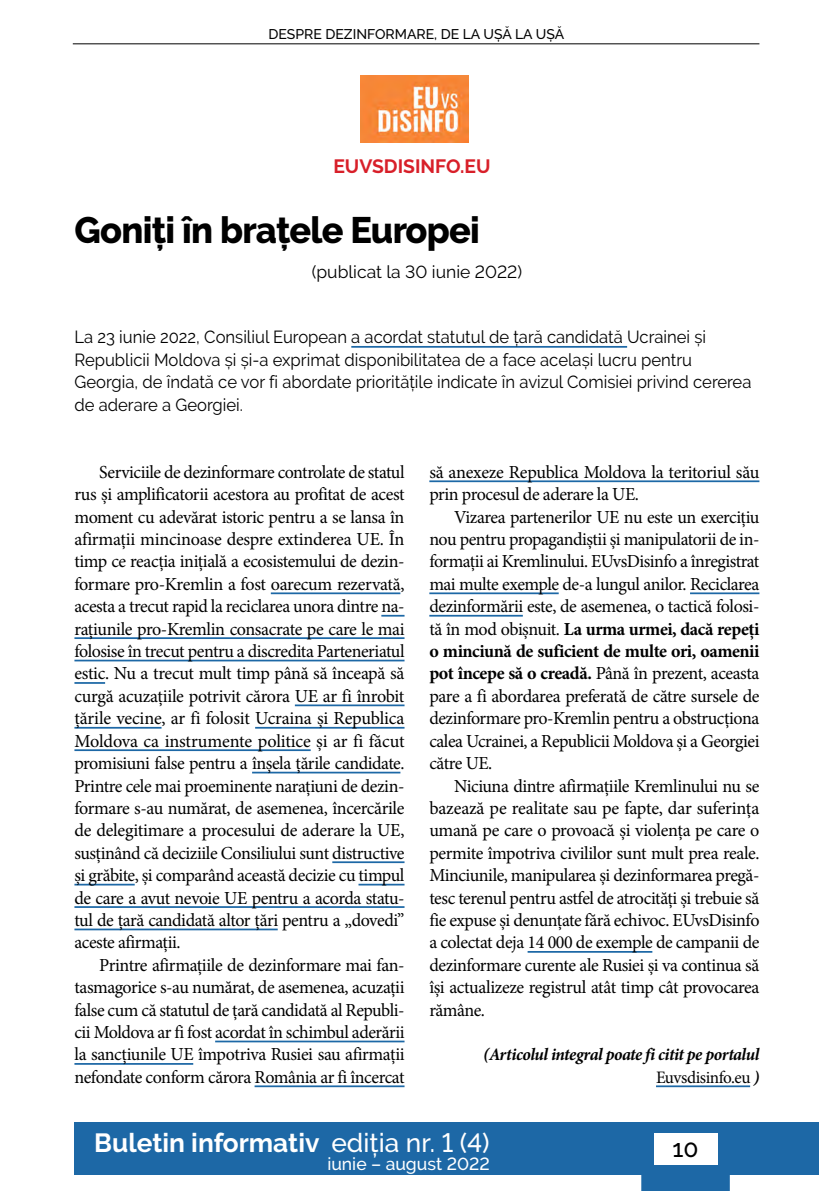
<style>
.page{position:relative;width:819px;height:1191px;background:#fff}
.page>*{position:absolute;margin:0;border:0;box-sizing:border-box;transform-origin:0 0}
.titluNew{font:800 36.75px "Raleway";letter-spacing:-.02em;color:#000}
.t1{font:700 26.25px "Raleway";color:#fff}
.t2{font:500 24.5px "Raleway";color:#000}
.Normal__Web{font:700 19.25px "Raleway";color:#d81f29}
.body2{font:18.38px/22.4px "Minion Pro";letter-spacing:-.025em;color:#000;text-align:justify}
.lead{font:17.5px/22.4px "Raleway";color:#000;scale:.95 1}
.autorFinal{font:italic 700 17.5px/22.4px "Minion Pro";letter-spacing:-.03em;color:#000;text-align:right}
.autor-alb{font:17.5px "Raleway";color:#000}
.t3{font:500 17.5px "Raleway";color:#fff}
.t4{font:500 14px "Raleway";color:#000}
.s1{font-weight:700}
.s2{font-weight:400;font-style:normal}
.s3{font-weight:500}
</style>
<div class="page">
<hr style="left:73px;top:44px;width:686px;height:1px;background:#000">
<div style="left:74px;top:1122px;width:745px;height:52px;background:#1d68a6"></div>
<svg style="left:641px;top:1133px;width:88px;height:58px"></svg>
<div style="left:653px;top:1132px;width:64px;height:32px;background:#fff"></div>
<img style="left:360px;top:75px;width:109px;height:67px">
<hr style="left:351px;top:346px;width:276px;height:2px;background:#1d68a6">
<hr style="left:271px;top:592px;width:129px;height:2px;background:#1d68a6">
<svg style="left:381px;top:615px;width:23px;height:1px"></svg>
<hr style="left:74px;top:637px;width:330px;height:2px;background:#1d68a6">
<hr style="left:74px;top:659px;width:330px;height:2px;background:#1d68a6">
<hr style="left:74px;top:682px;width:31px;height:2px;background:#1d68a6">
<hr style="left:295px;top:704px;width:109px;height:2px;background:#1d68a6">
<hr style="left:74px;top:727px;width:87px;height:1px;background:#1d68a6">
<hr style="left:255px;top:727px;width:149px;height:1px;background:#1d68a6">
<hr style="left:74px;top:749px;width:237px;height:2px;background:#1d68a6">
<hr style="left:252px;top:771px;width:148px;height:2px;background:#1d68a6">
<hr style="left:332px;top:861px;width:72px;height:2px;background:#1d68a6">
<hr style="left:74px;top:883px;width:61px;height:2px;background:#1d68a6">
<hr style="left:358px;top:883px;width:46px;height:2px;background:#1d68a6">
<hr style="left:74px;top:906px;width:330px;height:2px;background:#1d68a6">
<hr style="left:74px;top:928px;width:204px;height:2px;background:#1d68a6">
<hr style="left:215px;top:1040px;width:189px;height:2px;background:#1d68a6">
<hr style="left:74px;top:1063px;width:119px;height:1px;background:#1d68a6">
<hr style="left:254px;top:1085px;width:150px;height:2px;background:#1d68a6">
<hr style="left:429px;top:480px;width:330px;height:2px;background:#1d68a6">
<hr style="left:429px;top:592px;width:129px;height:2px;background:#1d68a6">
<hr style="left:690px;top:592px;width:69px;height:2px;background:#1d68a6">
<hr style="left:429px;top:615px;width:94px;height:1px;background:#1d68a6">
<hr style="left:527px;top:951px;width:125px;height:1px;background:#1d68a6">
<hr style="left:656px;top:1085px;width:94px;height:2px;background:#1d68a6">
<p class="t4" style="left:268px;top:26px;width:297px">DESPRE DEZINFORMARE, DE LA UȘĂ LA UȘĂ</p>
<p class="Normal__Web" style="left:333px;top:155px;width:159px">EUVSDISINFO.EU</p>
<p class="titluNew" style="left:74px;top:210px;width:407px">Goniți în brațele Europei</p>
<p class="autor-alb" style="left:312px;top:262px;width:212px">(publicat la 30 iunie 2022)</p>
<p class="lead" style="left:74px;top:326px;width:714px">La 23 iunie 2022, Consiliul European a acordat statutul de țară candidată Ucrainei și Republicii Moldova și și-a exprimat disponibilitatea de a face același lucru pentru Georgia, de îndată ce vor fi abordate prioritățile indicate în avizul Comisiei privind cererea de aderare a Georgiei.</p>
<p class="body2" style="left:74px;top:461px;width:331px;text-indent:25px">Serviciile de dezinformare controlate de statul rus și amplificatorii acestora au profitat de acest moment cu adevărat istoric pentru a se lansa în afirmații mincinoase despre extinderea UE. În timp ce reacția inițială a ecosistemului de dezin&shy;formare pro-Kremlin a fost oarecum rezervată, acesta a trecut rapid la reciclarea unora dintre na&shy;rațiunile pro-Kremlin consacrate pe care le mai folosise în trecut pentru a discredita Parteneriatul estic. Nu a trecut mult timp până să înceapă să curgă acuzațiile potrivit cărora UE ar fi înrobit țările vecine, ar fi folosit Ucraina și Republica Moldova ca instrumente politice și ar fi făcut promisiuni false pentru a înșela țările candidate.<br>Printre cele mai proeminente narațiuni de dezin&shy;formare s-au numărat, de asemenea, încercările de delegitimare a procesului de aderare la UE, susținând că deciziile Consiliului sunt distructive și grăbite, și comparând această decizie cu timpul de care a avut nevoie UE pentru a acorda statu&shy;tul de țară candidată altor țări pentru a „dovedi” aceste afirmații.</p>
<p class="body2" style="left:74px;top:953px;width:331px;text-indent:25px">Printre afirmațiile de dezinformare mai fan&shy;tasmagorice s-au numărat, de asemenea, acuzații false cum că statutul de țară candidată al Republi&shy;cii Moldova ar fi fost acordat în schimbul aderării la sancțiunile UE împotriva Rusiei sau afirmații nefondate conform cărora România ar fi încercat</p>
<p class="body2" style="left:429px;top:461px;width:331px">să anexeze Republica Moldova la teritoriul său prin procesul de aderare la UE.</p>
<p class="body2" style="left:429px;top:505px;width:332px;text-indent:25px">Vizarea partenerilor UE nu este un exercițiu nou pentru propagandiștii și manipulatorii de in&shy;formații ai Kremlinului. EUvsDisinfo a înregistrat mai multe exemple de-a lungul anilor. Reciclarea dezinformării este, de asemenea, o tactică folosi&shy;tă în mod obișnuit. <span class="s1">La urma urmei, dacă repeți o minciună de suficient de multe ori, oamenii pot începe să o creadă.</span> Până în prezent, aceasta pare a fi abordarea preferată de către sursele de dezinformare pro-Kremlin pentru a obstrucționa calea Ucrainei, a Republicii Moldova și a Georgiei către UE.</p>
<p class="body2" style="left:429px;top:774px;width:332px;text-indent:25px">Niciuna dintre afirmațiile Kremlinului nu se bazează pe realitate sau pe fapte, dar suferința umană pe care o provoacă și violența pe care o permite împotriva civililor sunt mult prea reale.<br>Minciunile, manipularea și dezinformarea pregă&shy;tesc terenul pentru astfel de atrocități și trebuie să fie expuse și denunțate fără echivoc. EUvsDisinfo a colectat deja 14 000 de exemple de campanii de dezinformare curente ale Rusiei și va continua să își actualizeze registrul atât timp cât provocarea rămâne.</p>
<p class="autorFinal" style="left:483px;top:1043px;width:278px">(Articolul integral poate fi citit pe portalul<br><span class="s2">Euvsdisinfo.eu</span> )</p>
<h2 class="t1" style="left:94px;top:1128px;width:397px">Buletin informativ <span class="s3">ediția nr. 1 (4)</span></h2>
<h3 class="t2" style="left:672px;top:1133px;width:28px">10</h3>
<p class="t3" style="left:327px;top:1153px;width:164px">iunie – august 2022</p>
</div>
